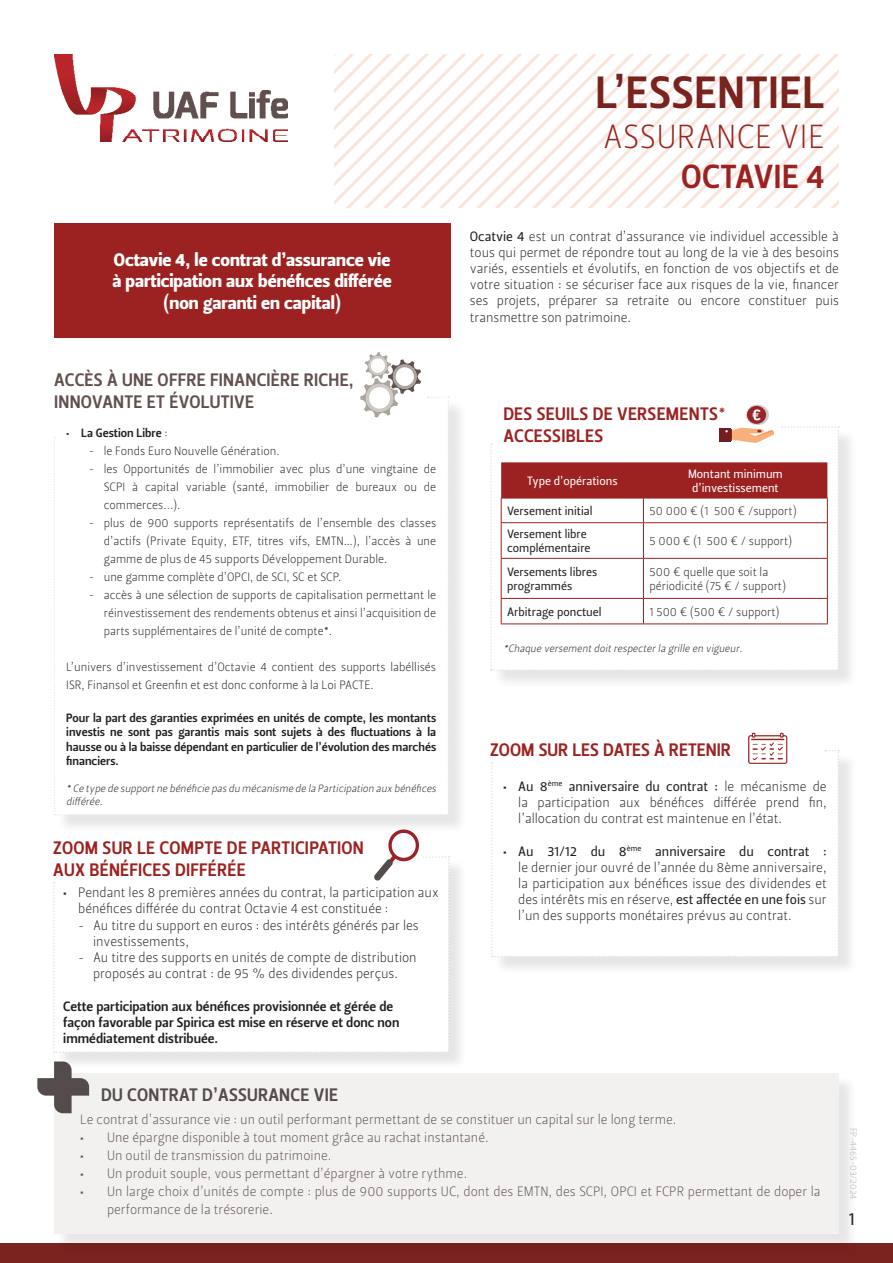
<style>
.page{position:relative;width:893px;height:1263px;background:#fff}
.page>*{position:absolute;margin:0;border:0;box-sizing:border-box;transform-origin:0 0}
.t1{font:45px "Leitura Sans Grot 3";letter-spacing:.015em;color:#79221e}
.t2{font:33.3px "Leitura Sans Grot 1";letter-spacing:.015em;color:#9c2221}
.t3{font:33.3px "Leitura Sans Grot 3";letter-spacing:.015em;color:#9c2221}
.t4{font:18px/21.6px "Leitura Sans Grot 3";letter-spacing:.015em;color:#9c2221}
.t5{font:18px "Leitura Sans Grot 4";color:#fff}
.t6{font:18px/21.6px "Leitura Sans Grot 3";letter-spacing:.015em;color:#61504e}
.t7{font:18px "Leitura Sans Grot 3";letter-spacing:.015em;color:#544b4b}
.t8{font:18px "Myriad Pro";color:#231f20}
.t9{font:13.5px/16.2px "Leitura Sans Grot 1";color:#231f20;text-align:justify}
.t10{font:13.5px/18px "Leitura Sans Grot 1";color:#61504e}
.t11{font:13.5px/16.2px "Leitura Sans Grot 3";color:#231f20}
.t12{font:12px/18px "Leitura Sans Grot 1";color:#231f20;text-align:justify}
.t13{font:12px/14.4px "Leitura Sans Grot 3";color:#231f20;text-align:justify}
.t14{font:12px/14.4px "Leitura Sans Grot 2";color:#231f20}
.t15{font:12px/14.4px "Leitura Sans Grot 2";color:#fff;text-align:center}
.t16{font:italic 10.5px/12.6px "Leitura Sans Grot 1";color:#231f20}
.t17{font:9px "Leitura Sans Grot 1";color:#b0b6b8}
.s1{font-family:"Leitura Sans Grot 2"}
.s2{font-family:"Leitura Sans Grot 1"}
</style>
<div class="page">
<svg style="left:334px;top:54px;width:95px;height:153px"></svg>
<svg style="left:429px;top:54px;width:112px;height:153px"></svg>
<svg style="left:541px;top:54px;width:298px;height:153px"></svg>
<img style="left:54px;top:54px;width:234px;height:88px">
<div style="left:0;top:1243px;width:893px;height:20px;background:#79221e"></div>
<div style="left:54px;top:223px;width:396px;height:115px;background:#9c2221"></div>
<div style="left:56px;top:1076px;width:802px;height:176px;background:#231f20;opacity:.75"></div>
<div style="left:54px;top:1073px;width:785px;height:160px;background:#f2f1f0"></div>
<div style="left:493px;top:429px;width:364px;height:260px;background:#231f20;opacity:.75"></div>
<svg style="left:490px;top:405px;width:349px;height:266px"></svg>
<hr style="left:501px;top:623px;width:142px;height:1px;background:#9c2221">
<hr style="left:643px;top:623px;width:185px;height:1px;background:#9c2221">
<div style="left:56px;top:399px;width:411px;height:434px;background:#231f20;opacity:.75"></div>
<svg style="left:54px;top:352px;width:395px;height:463px"></svg>
<svg style="left:37px;top:1061px;width:52px;height:52px"></svg>
<div style="left:56px;top:859px;width:411px;height:212px;background:#231f20;opacity:.75"></div>
<svg style="left:53px;top:827px;width:397px;height:226px"></svg>
<div style="left:494px;top:753px;width:363px;height:222px;background:#231f20;opacity:.75"></div>
<svg style="left:491px;top:733px;width:348px;height:224px"></svg>
<p class="t5" style="left:114px;top:247px;width:278px">Octavie 4, le contrat d’assurance vie</p>
<p class="t5" style="left:112px;top:269px;width:281px">à participation aux bénéfices différée</p>
<p class="t5" style="left:164px;top:290px;width:179px">(non garanti en capital)</p>
<p class="t1" style="left:596px;top:62px;width:230px">L’ESSENTIEL</p>
<p class="t2" style="left:603px;top:114px;width:223px">ASSURANCE VIE</p>
<p class="t3" style="left:681px;top:154px;width:145px">OCTAVIE 4</p>
<p class="t9" style="left:470px;top:228px;width:371px"><span class="s1">Ocatvie 4</span> est un contrat d’assurance vie individuel accessible à tous qui permet de répondre tout au long de la vie à des besoins variés, essentiels et évolutifs, en fonction de vos objectifs et de votre situation : se sécuriser face aux risques de la vie, financer ses projets, préparer sa retraite ou encore constituer puis transmettre son patrimoine.</p>
<p class="t6" style="left:54px;top:369px;width:301px">ACCÈS À UNE OFFRE FINANCIÈRE RICHE,<br>INNOVANTE ET ÉVOLUTIVE</p>
<p class="t13" style="left:66px;top:426px;width:103px">• La Gestion Libre <span class="s2">:</span></p>
<p class="t12" style="left:89px;top:442px;width:192px">- le Fonds Euro Nouvelle Génération.</p>
<p class="t12" style="left:104px;top:460px;width:334px;text-indent:-15px">- les Opportunités de l’immobilier avec plus d’une vingtaine de SCPI à capital variable (santé, immobilier de bureaux ou de commerces...).</p>
<p class="t12" style="left:104px;top:514px;width:334px;text-indent:-15px">- plus de 900 supports représentatifs de l’ensemble des classes d’actifs (Private Equity, ETF, titres vifs, EMTN…), l’accès à une gamme de plus de 45 supports Développement Durable.</p>
<p class="t12" style="left:89px;top:568px;width:254px">- une gamme complète d’OPCI, de SCI, SC et SCP.</p>
<p class="t12" style="left:104px;top:586px;width:334px;text-indent:-15px">- accès à une sélection de supports de capitalisation permettant le réinvestissement des rendements obtenus et ainsi l’acquisition de parts supplémentaires de l’unité de compte*.</p>
<p class="t12" style="left:66px;top:658px;width:371px">L’univers d’investissement d’Octavie 4 contient des supports labéllisés<br>ISR, Finansol et Greenfin et est donc conforme à la Loi PACTE.</p>
<p class="t13" style="left:66px;top:711px;width:371px">Pour la part des garanties exprimées en unités de compte, les montants investis ne sont pas garantis mais sont sujets à des fluctuations à la hausse ou à la baisse dépendant en particulier de l’évolution des marchés financiers.</p>
<p class="t16" style="left:66px;top:782px;width:374px">*Ce type de supportne bénéficie pasdu mécanisme de la Participation aux bénéfices différée.</p>
<p class="t4" style="left:53px;top:838px;width:312px">ZOOM SUR LE COMPTE DE PARTICIPATION</p>
<p class="t4" style="left:53px;top:859px;width:194px">AUX BÉNÉFICES DIFFÉRÉE</p>
<p class="t9" style="left:78px;top:885px;width:362px;text-indent:-15px">• Pendant les 8 premières années du contrat, la participation aux bénéfices différée du contrat Octavie 4 est constituée :</p>
<p class="t9" style="left:93px;top:917px;width:327px;text-indent:-15px">- Au titre du support en euros : des intérêts générés par les investissements,</p>
<p class="t9" style="left:78px;top:949px;width:340px;text-align:center">- Au titre des supports en unités de compte de distribution proposés au contrat : de 95 % des dividendes perçus.</p>
<p class="t11" style="left:63px;top:998px;width:338px">Cette participation aux bénéfices provisionnée et gérée de façon favorable par Spirica est mise en réserve et donc non immédiatement distribuée.</p>
<p class="t7" style="left:101px;top:1083px;width:238px">DU CONTRAT D’ASSURANCE VIE</p>
<p class="t4" style="left:503px;top:403px;width:224px">DES SEUILS DE VERSEMENTS*<br>ACCESSIBLES</p>
<p class="t15" style="left:527px;top:474px;width:92px">Type d’opérations</p>
<p class="t15" style="left:688px;top:466px;width:96px">Montant minimum d’investissement</p>
<p class="t14" style="left:507px;top:504px;width:87px">Versement initial</p>
<p class="t12" style="left:649px;top:502px;width:149px">50 000 € (1 500 € /support)</p>
<p class="t14" style="left:507px;top:527px;width:85px">Versement libre complémentaire</p>
<p class="t12" style="left:649px;top:532px;width:144px">5 000 € (1 500 € / support)</p>
<p class="t14" style="left:507px;top:565px;width:92px">Versements libres programmés</p>
<p class="t12" style="left:649px;top:565px;width:138px;line-height:14.4px">500 € quelle que soit la périodicité (75 € / support)</p>
<p class="t14" style="left:507px;top:605px;width:96px">Arbitrage ponctuel</p>
<p class="t12" style="left:649px;top:603px;width:131px">1 500 € (500 € / support)</p>
<p class="t16" style="left:503px;top:642px;width:243px">*Chaque versementdoitrespecterla grille en vigueur.</p>
<p class="t4" style="left:490px;top:739px;width:242px">ZOOM SUR LES DATES À RETENIR</p>
<p class="t9" style="left:518px;top:778px;width:310px;text-indent:-15px"><span class="s1">• Au 8</span><sup>ème</sup> <span class="s1">anniversaire du contrat :</span> le mécanisme de la participation aux bénéfices différée prend fin, l’allocation du contrat est maintenue en l’état.</p>
<p class="t9" style="left:518px;top:843px;width:310px;text-indent:-15px"><span class="s1">• Au 31/12 du 8</span><sup>ème</sup> <span class="s1">anniversaire du contrat : </span>le dernier jour ouvré de l’année du 8ème anniversaire, la participation aux bénéfices issue des dividendes et des intérêts mis en réserve, <span class="s1">est affectée en une fois</span> sur l’un des supports monétaires prévus au contrat.</p>
<p class="t10" style="left:80px;top:1110px;width:598px">Le contrat d’assurance vie : un outil performant permettant de se constituer un capital sur le long terme.</p>
<p class="t10" style="left:80px;top:1128px;width:410px">• Une épargne disponible à tout moment grâce au rachat instantané.</p>
<p class="t10" style="left:80px;top:1146px;width:253px">• Un outil de transmission du patrimoine.</p>
<p class="t10" style="left:80px;top:1164px;width:389px">• Un produit souple, vous permettant d’épargner à votre rythme.</p>
<p class="t10" style="left:107px;top:1182px;width:715px;text-indent:-27px">• Un large choix d’unités de compte : plus de 900 supports UC, dont des EMTN, des SCPI, OPCI et FCPR permettant de doper la performance de la trésorerie.</p>
<p class="t17" style="left:860px;top:1128px;width:73px;rotate:90deg">FP-4465-03/2024</p>
<p class="t8" style="left:847px;top:1208px;width:11px">1</p>
</div>
